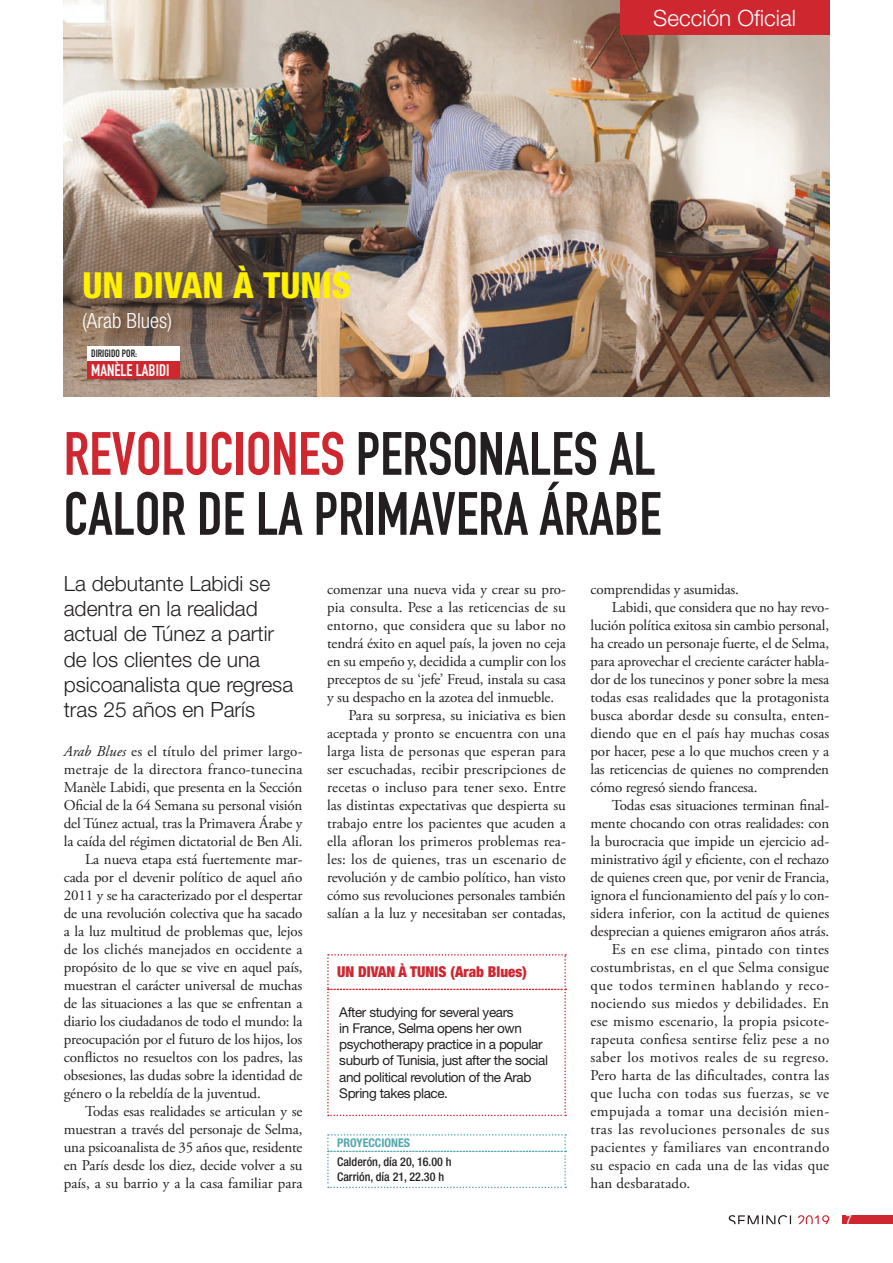
<style>
.page{position:relative;width:893px;height:1263px;background:#fff}
.page>*{position:absolute;margin:0;border:0;box-sizing:border-box;transform-origin:0 0}
.t1{font:60px/60px "DIN Engschrift Std";color:#231f20}
.t2{font:800 condensed 36px "Helvetica Neue LT Std";color:#fff101}
.t3{font:300 22.5px "Helvetica Neue LT Std";color:#fff}
.t4{font:300 21px/25.2px "Helvetica Neue LT Std";color:#231f20}
.t5{font:300 condensed 21px "Helvetica Neue LT Std";color:#fff}
.t6{font:16.5px "DIN Engschrift Std";color:#fff}
.t7{font:15px "Adobe Garamond Pro";letter-spacing:-.01em;color:#231f20}
.t8{font:15px "Adobe Garamond Pro";letter-spacing:.01em;color:#231f20}
.t9{font:15px "Adobe Garamond Pro";letter-spacing:.015em;color:#231f20}
.t10{font:15px "Adobe Garamond Pro";letter-spacing:.03em;color:#231f20}
.t11{font:15px "Adobe Garamond Pro";letter-spacing:.02em;color:#231f20}
.t12{font:15px "Adobe Garamond Pro";letter-spacing:.035em;color:#231f20}
.t13{font:15px "Adobe Garamond Pro";letter-spacing:.025em;color:#231f20}
.t14{font:900 condensed 15px "Helvetica Neue LT Std";color:#cf2730}
.t15{font:13.5px/16.2px "Helvetica Neue LT Std";letter-spacing:-.03em;color:#231f20}
.t16{font:condensed 12.75px "Helvetica Neue LT Std";color:#fff}
.t17{font:500 condensed 12px/14.4px "Helvetica Neue LT Std";color:#231f20}
.t18{font:700 condensed 12px "Helvetica Neue LT Std";color:#52a8af}
.t19{font:10.5px "DIN Engschrift Std";color:#231f20}
.s1{color:#cf2730}
.s2{font-style:italic}
</style>
<div class="page">
<div style="left:843px;top:1215px;width:50px;height:9px;background:#cf2730"></div>
<svg style="left:729px;top:1215px;width:62px;height:9px"></svg>
<svg style="left:798px;top:1215px;width:31px;height:9px"></svg>
<img style="left:64px;top:0;width:765px;height:396px">
<div style="left:87px;top:346px;width:92px;height:15px;background:#fff"></div>
<div style="left:87px;top:361px;width:92px;height:18px;background:#cf2730"></div>
<svg style="left:327px;top:954px;width:239px;height:162px"></svg>
<svg style="left:327px;top:1134px;width:239px;height:54px"></svg>
<div style="left:620px;top:0;width:209px;height:35px;background:#cf2730"></div>
<h3 class="t3" style="left:653px;top:4px;width:144px">Sección Oficial</h3>
<h2 class="t2" style="left:82px;top:263px;width:270px">UN DIVAN À TUNIS</h2>
<h3 class="t5" style="left:82px;top:309px;width:91px">(Arab Blues)</h3>
<p class="t19" style="left:91px;top:347px;width:47px">DIRIGIDO POR:</p>
<p class="t6" style="left:91px;top:360px;width:80px">MANÈLE LABIDI</p>
<h1 class="t1" style="left:64px;top:424px;width:599px"><span class="s1">REVOLUCIONES</span> PERSONALES AL<br>CALOR DE LA PRIMAVERA ÁRABE</h1>
<h3 class="t4" style="left:64px;top:570px;width:231px">La debutante Labidi se adentra en la realidad actual de Túnez a partir de los clientes de una psicoanalista que regresa tras 25 años en París</h3>
<p class="t8" style="left:64px;top:742px;width:240px"><span class="s2">Arab Blues</span> es el título del primer largo-</p>
<p class="t9" style="left:64px;top:760px;width:240px">metraje de la directora franco-tunecina</p>
<p class="t7" style="left:64px;top:778px;width:240px">Manèle Labidi, que presenta en la Sección</p>
<p class="t7" style="left:64px;top:796px;width:240px">Oficial de la 64 Semana su personal visión</p>
<p class="t7" style="left:64px;top:814px;width:240px">del Túnez actual, tras la Primavera Árabe y</p>
<p class="t7" style="left:64px;top:832px;width:240px">la caída del régimen dictatorial de Ben Ali.</p>
<p class="t7" style="left:85px;top:850px;width:219px">La nueva etapa está fuertemente mar-</p>
<p class="t7" style="left:64px;top:868px;width:240px">cada por el devenir político de aquel año</p>
<p class="t7" style="left:64px;top:886px;width:240px">2011 y se ha caracterizado por el despertar</p>
<p class="t7" style="left:64px;top:904px;width:240px">de una revolución colectiva que ha sacado</p>
<p class="t7" style="left:64px;top:922px;width:240px">a la luz multitud de problemas que, lejos</p>
<p class="t8" style="left:64px;top:940px;width:240px">de los clichés manejados en occidente a</p>
<p class="t7" style="left:64px;top:958px;width:240px">propósito de lo que se vive en aquel país,</p>
<p class="t7" style="left:64px;top:976px;width:240px">muestran el carácter universal de muchas</p>
<p class="t7" style="left:64px;top:994px;width:240px">de las situaciones a las que se enfrentan a</p>
<p class="t7" style="left:64px;top:1012px;width:240px">diario los ciudadanos de todo el mundo: la</p>
<p class="t7" style="left:64px;top:1030px;width:240px">preocupación por el futuro de los hijos, los</p>
<p class="t7" style="left:64px;top:1048px;width:240px">conflictos no resueltos con los padres, las</p>
<p class="t7" style="left:64px;top:1066px;width:240px">obsesiones, las dudas sobre la identidad de</p>
<p class="t7" style="left:64px;top:1084px;width:199px">género o la rebeldía de la juventud.</p>
<p class="t7" style="left:85px;top:1102px;width:219px">Todas esas realidades se articulan y se</p>
<p class="t7" style="left:64px;top:1120px;width:240px">muestran a través del personaje de Selma,</p>
<p class="t7" style="left:64px;top:1138px;width:240px">una psicoanalista de 35 años que, residente</p>
<p class="t7" style="left:64px;top:1156px;width:240px">en París desde los diez, decide volver a su</p>
<p class="t7" style="left:64px;top:1174px;width:240px">país, a su barrio y a la casa familiar para</p>
<p class="t7" style="left:327px;top:580px;width:240px">comenzar una nueva vida y crear su pro-</p>
<p class="t7" style="left:327px;top:598px;width:240px">pia consulta. Pese a las reticencias de su</p>
<p class="t8" style="left:327px;top:616px;width:240px">entorno, que considera que su labor no</p>
<p class="t7" style="left:327px;top:634px;width:240px">tendrá éxito en aquel país, la joven no ceja</p>
<p class="t7" style="left:327px;top:652px;width:240px">en su empeño y, decidida a cumplir con los</p>
<p class="t7" style="left:327px;top:670px;width:240px">preceptos de su ‘jefe’ Freud, instala su casa</p>
<p class="t7" style="left:327px;top:688px;width:229px">y su despacho en la azotea del inmueble.</p>
<p class="t7" style="left:348px;top:706px;width:219px">Para su sorpresa, su iniciativa es bien</p>
<p class="t7" style="left:327px;top:724px;width:240px">aceptada y pronto se encuentra con una</p>
<p class="t8" style="left:327px;top:742px;width:240px">larga lista de personas que esperan para</p>
<p class="t7" style="left:327px;top:760px;width:240px">ser escuchadas, recibir prescripciones de</p>
<p class="t9" style="left:327px;top:778px;width:240px">recetas o incluso para tener sexo. Entre</p>
<p class="t7" style="left:327px;top:796px;width:240px">las distintas expectativas que despierta su</p>
<p class="t7" style="left:327px;top:814px;width:240px">trabajo entre los pacientes que acuden a</p>
<p class="t8" style="left:327px;top:832px;width:240px">ella afloran los primeros problemas rea-</p>
<p class="t8" style="left:327px;top:850px;width:240px">les: los de quienes, tras un escenario de</p>
<p class="t7" style="left:327px;top:868px;width:240px">revolución y de cambio político, han visto</p>
<p class="t7" style="left:327px;top:886px;width:240px">cómo sus revoluciones personales también</p>
<p class="t7" style="left:327px;top:904px;width:240px">salían a la luz y necesitaban ser contadas,</p>
<p class="t14" style="left:337px;top:963px;width:191px">UN DIVAN À TUNIS (Arab Blues)</p>
<p class="t15" style="left:339px;top:1003px;width:210px">After studying for several years<br>in France, Selma opens her own psychotherapy practice in a popular suburb of Tunisia, just after the social and political revolution of the Arab<br>Spring takes place.</p>
<p class="t18" style="left:337px;top:1136px;width:74px">PROYECCIONES</p>
<p class="t17" style="left:337px;top:1155px;width:116px">Calderón, día 20, 16.00 h<br>Carrión, día 21, 22.30 h</p>
<p class="t7" style="left:590px;top:580px;width:150px">comprendidas y asumidas.</p>
<p class="t7" style="left:612px;top:598px;width:219px">Labidi, que considera que no hay revo-</p>
<p class="t7" style="left:590px;top:616px;width:240px">lución política exitosa sin cambio personal,</p>
<p class="t7" style="left:590px;top:634px;width:240px">ha creado un personaje fuerte, el de Selma,</p>
<p class="t7" style="left:590px;top:652px;width:240px">para aprovechar el creciente carácter habla-</p>
<p class="t7" style="left:590px;top:670px;width:240px">dor de los tunecinos y poner sobre la mesa</p>
<p class="t7" style="left:590px;top:688px;width:240px">todas esas realidades que la protagonista</p>
<p class="t7" style="left:590px;top:706px;width:240px">busca abordar desde su consulta, enten-</p>
<p class="t7" style="left:590px;top:724px;width:240px">diendo que en el país hay muchas cosas</p>
<p class="t7" style="left:590px;top:742px;width:240px">por hacer, pese a lo que muchos creen y a</p>
<p class="t7" style="left:590px;top:760px;width:240px">las reticencias de quienes no comprenden</p>
<p class="t7" style="left:590px;top:778px;width:169px">cómo regresó siendo francesa.</p>
<p class="t7" style="left:612px;top:796px;width:219px">Todas esas situaciones terminan final-</p>
<p class="t7" style="left:590px;top:814px;width:240px">mente chocando con otras realidades: con</p>
<p class="t7" style="left:590px;top:832px;width:240px">la burocracia que impide un ejercicio ad-</p>
<p class="t7" style="left:590px;top:850px;width:240px">ministrativo ágil y eficiente, con el rechazo</p>
<p class="t7" style="left:590px;top:868px;width:240px">de quienes creen que, por venir de Francia,</p>
<p class="t7" style="left:590px;top:886px;width:240px">ignora el funcionamiento del país y lo con-</p>
<p class="t7" style="left:590px;top:904px;width:240px">sidera inferior, con la actitud de quienes</p>
<p class="t7" style="left:590px;top:922px;width:240px">desprecian a quienes emigraron años atrás.</p>
<p class="t11" style="left:612px;top:940px;width:219px">Es en ese clima, pintado con tintes</p>
<p class="t8" style="left:590px;top:958px;width:240px">costumbristas, en el que Selma consigue</p>
<p class="t12" style="left:590px;top:976px;width:240px">que todos terminen hablando y reco-</p>
<p class="t11" style="left:590px;top:994px;width:240px">nociendo sus miedos y debilidades. En</p>
<p class="t9" style="left:590px;top:1012px;width:240px">ese mismo escenario, la propia psicote-</p>
<p class="t9" style="left:590px;top:1030px;width:240px">rapeuta confiesa sentirse feliz pese a no</p>
<p class="t10" style="left:590px;top:1048px;width:240px">saber los motivos reales de su regreso.</p>
<p class="t8" style="left:590px;top:1066px;width:240px">Pero harta de las dificultades, contra las</p>
<p class="t10" style="left:590px;top:1084px;width:240px">que lucha con todas sus fuerzas, se ve</p>
<p class="t13" style="left:590px;top:1102px;width:240px">empujada a tomar una decisión mien-</p>
<p class="t10" style="left:590px;top:1120px;width:240px">tras las revoluciones personales de sus</p>
<p class="t11" style="left:590px;top:1138px;width:240px">pacientes y familiares van encontrando</p>
<p class="t8" style="left:590px;top:1156px;width:240px">su espacio en cada una de las vidas que</p>
<p class="t8" style="left:590px;top:1174px;width:101px">han desbaratado.</p>
<p class="t16" style="left:846px;top:1212px;width:8px">7</p>
</div>
